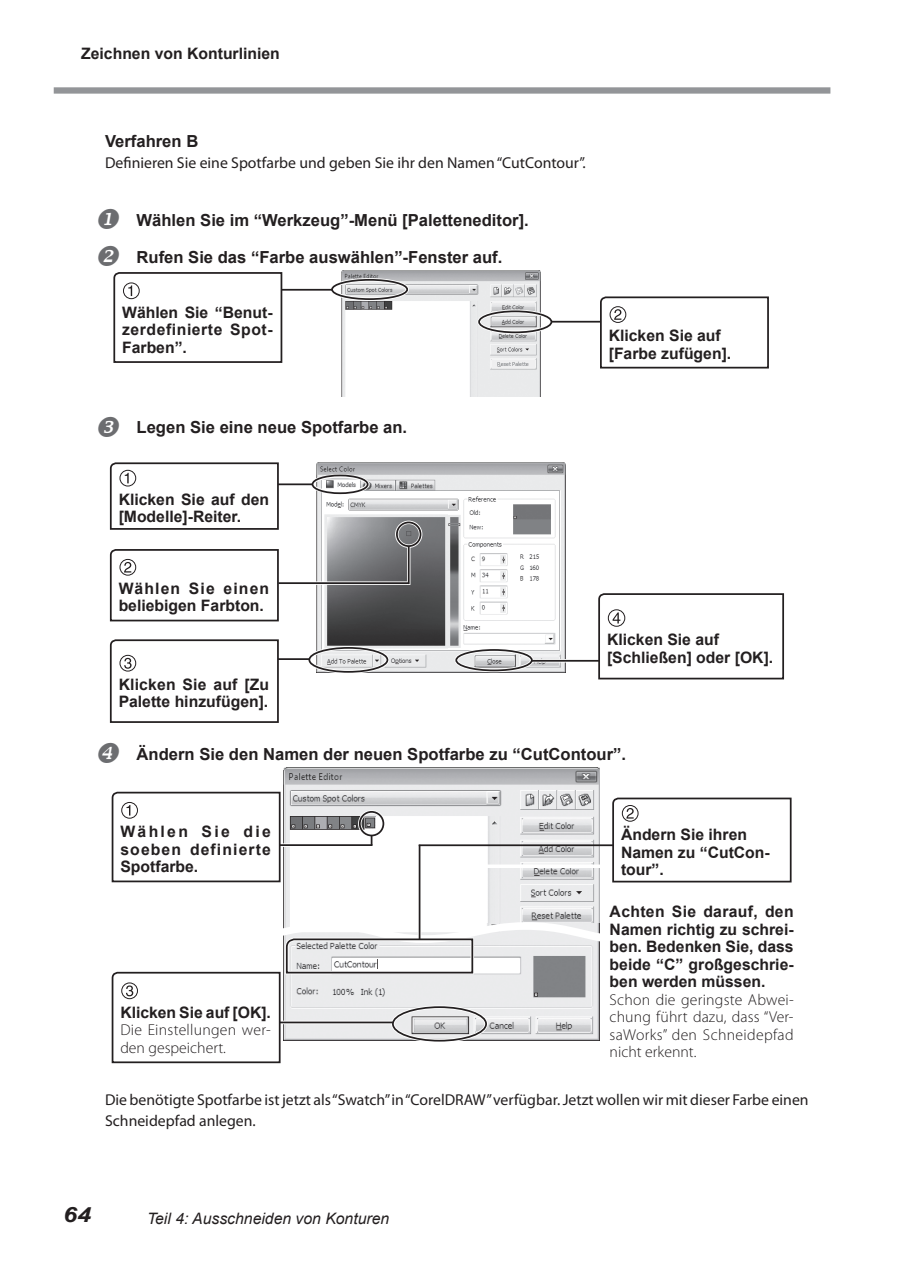
<style>
.page{position:relative;width:903px;height:1275px;background:#fff}
.page>*{position:absolute;margin:0;border:0;box-sizing:border-box;transform-origin:0 0}
.t1{font:italic 700 21px "Arial";color:#231f20;scale:1.2 1}
.t2{font:700 16.62px "Arial";color:#231f20}
.t3{font:700 15.75px/17.5px "Arial";color:#231f20}
.t4{font:15.75px/21px "Myriad Pro";color:#231f20}
.t5{font:300 15.75px/17.5px "Myriad Pro";letter-spacing:.015em;color:#231f20}
.t6{font:italic 15.75px "Arial";color:#231f20}
.s1{color:#6c6d70}
</style>
<div class="page">
<img style="left:341px;top:270px;width:200px;height:126px">
<svg style="left:113px;top:272px;width:170px;height:91px"></svg>
<svg style="left:599px;top:296px;width:170px;height:73px"></svg>
<div style="left:330px;top:278px;width:79px;height:23px;border:4px solid #fff;border-radius:50%"></div>
<div style="left:477px;top:310px;width:76px;height:24px;border:4px solid #fff;border-radius:50%"></div>
<hr style="left:281px;top:289px;width:51px;height:2px;background:#231f20">
<hr style="left:551px;top:321px;width:50px;height:2px;background:#231f20">
<div style="left:331px;top:279px;width:77px;height:21px;border:2px solid #231f20;border-radius:50%"></div>
<div style="left:478px;top:310px;width:74px;height:23px;border:2px solid #231f20;border-radius:50%"></div>
<img style="left:317px;top:462px;width:248px;height:210px">
<svg style="left:316px;top:581px;width:91px;height:4px"></svg>
<div style="left:311px;top:474px;width:58px;height:20px;border:4px solid #fff;border-radius:50%"></div>
<div style="left:312px;top:475px;width:56px;height:19px;border:2px solid #231f20;border-radius:50%"></div>
<hr style="left:272px;top:483px;width:40px;height:2px;background:#231f20">
<div style="left:395px;top:521px;width:27px;height:27px;border:4px solid #fff;border-radius:50%"></div>
<div style="left:396px;top:522px;width:25px;height:25px;border:2px solid #231f20;border-radius:50%"></div>
<div style="left:308px;top:646px;width:81px;height:28px;border:4px solid #fff;border-radius:50%"></div>
<hr style="left:277px;top:658px;width:32px;height:2px;background:#231f20">
<div style="left:454px;top:648px;width:79px;height:24px;border:4px solid #fff;border-radius:50%"></div>
<svg style="left:109px;top:462px;width:171px;height:68px"></svg>
<svg style="left:109px;top:549px;width:170px;height:73px"></svg>
<svg style="left:109px;top:639px;width:171px;height:84px"></svg>
<svg style="left:597px;top:593px;width:187px;height:87px"></svg>
<hr style="left:407px;top:547px;width:3px;height:38px;background:#fff">
<hr style="left:408px;top:546px;width:2px;height:38px;background:#231f20">
<hr style="left:278px;top:582px;width:131px;height:2px;background:#231f20">
<hr style="left:532px;top:659px;width:43px;height:3px;background:#fff">
<hr style="left:532px;top:660px;width:67px;height:2px;background:#231f20">
<div style="left:308px;top:647px;width:80px;height:26px;border:2px solid #231f20;border-radius:50%"></div>
<div style="left:455px;top:649px;width:78px;height:22px;border:2px solid #231f20;border-radius:50%"></div>
<img style="left:284px;top:767px;width:316px;height:155px">
<svg style="left:611px;top:797px;width:181px;height:86px"></svg>
<div style="left:358px;top:810px;width:27px;height:27px;border:4px solid #fff;border-radius:50%"></div>
<div style="left:359px;top:811px;width:25px;height:25px;border:2px solid #231f20;border-radius:50%"></div>
<svg style="left:111px;top:791px;width:170px;height:92px"></svg>
<hr style="left:436px;top:864px;width:171px;height:4px;background:#fff">
<hr style="left:419px;top:844px;width:194px;height:2px;background:#231f20">
<hr style="left:419px;top:845px;width:1px;height:94px;background:#231f20">
<hr style="left:281px;top:843px;width:91px;height:4px;background:#fff">
<hr style="left:280px;top:844px;width:92px;height:2px;background:#231f20">
<svg style="left:111px;top:922px;width:489px;height:142px"></svg>
<div style="left:54px;top:87px;width:776px;height:7px;background:#939598"></div>
<p class="t3" style="left:81px;top:45px;width:200px">Zeichnen von Konturlinien</p>
<p class="t2" style="left:105px;top:130px;width:95px">Verfahren B</p>
<p class="t4" style="left:105px;top:152px;width:482px">Definieren Sie eine Spotfarbe und geben Sie ihr den Namen “CutContour”.</p>
<p class="t2" style="left:94px;top:209px;width:436px"><span class="s1">◆</span> Wählen Sie im “Werkzeug”-Menü [Paletteneditor].</p>
<p class="t2" style="left:94px;top:246px;width:409px"><span class="s1">❖</span> Rufen Sie das “Farbe auswählen”-Fenster auf.</p>
<p class="t3" style="left:122px;top:304px;width:152px;text-align:justify">Wählen Sie “Benut&shy;zerdefinierte Spot-Farben”.</p>
<p class="t3" style="left:609px;top:327px;width:124px">Klicken Sie auf [Farbe zufügen].</p>
<p class="t2" style="left:136px;top:416px;width:272px">Legen Sie eine neue Spotfarbe an.</p>
<p class="t3" style="left:119px;top:491px;width:152px">Klicken Sie auf den [Modelle]-Reiter.</p>
<p class="t3" style="left:119px;top:580px;width:152px">Wählen Sie einen beliebigen Farbton.</p>
<p class="t3" style="left:119px;top:676px;width:152px">Klicken Sie auf [Zu<br>Palette hinzufügen].</p>
<p class="t3" style="left:607px;top:631px;width:168px">Klicken Sie auf [Schließen] oder [OK].</p>
<p class="t2" style="left:136px;top:743px;width:491px">Ändern Sie den Namen der neuen Spotfarbe zu “CutContour”.</p>
<p class="t3" style="left:120px;top:823px;width:152px;text-align:justify">Wählen Sie die soeben definierte Spotfarbe.</p>
<p class="t3" style="left:120px;top:1004px;width:152px">Klicken Sie auf [OK].</p>
<p class="t5" style="left:120px;top:1021px;width:152px">Die Einstellungen wer&shy;den gespeichert.</p>
<p class="t3" style="left:621px;top:826px;width:150px">Ändern Sie ihren<br>Namen zu “CutCon&shy;tour”.</p>
<p class="t3" style="left:610px;top:903px;width:186px;text-align:justify">Achten Sie darauf, den Namen richtig zu schrei&shy;ben. Bedenken Sie, dass beide “C” großgeschrie&shy;ben werden müssen.</p>
<p class="t5" style="left:610px;top:991px;width:186px;text-align:justify">Schon die geringste Abwei&shy;chung führt dazu, dass “Ver&shy;saWorks” den Schneidepfad nicht erkennt.</p>
<p class="t4" style="left:105px;top:1089px;width:705px">Die benötigte Spotfarbe ist jetzt als “Swatch” in “CorelDRAW” verfügbar. Jetzt wollen wir mit dieser Farbe einen<br>Schneidepfad anlegen.</p>
<h1 class="t1" style="left:63px;top:1201px;width:25px">64</h1>
<p class="t6" style="left:147px;top:1208px;width:244px">Teil 4: Ausschneiden von Konturen</p>
</div>
